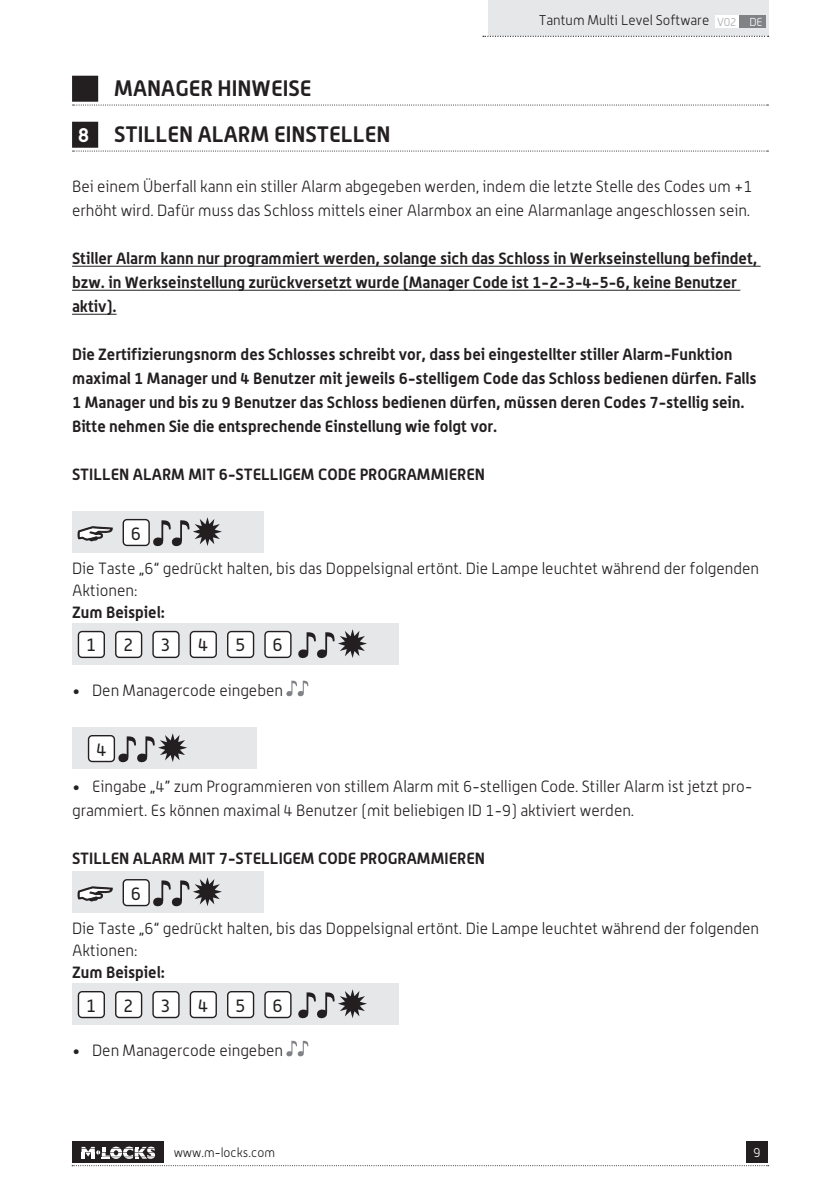
<style>
.page{position:relative;width:840px;height:1191px;background:#fff}
.page>*{position:absolute;margin:0;border:0;box-sizing:border-box;transform-origin:0 0}
.kop{font:700 22px "Alwyn OT";color:#231f20}
.body{font:18px "Alwyn OT";color:#231f20}
.body-2{font:700 16px/24px "Alwyn OT";color:#231f20}
.body-3{font:300 16px/24px "Alwyn OT";color:#231f20}
.t1{font:300 14px "Alwyn OT";color:#231f20}
.t2{font:300 12.8px "Alwyn OT";color:#231f20}
.t3{font:300 12.8px "Alwyn OT";color:#fff}
.s1{font-size:11.4px;color:#a8a9ad}
.s2{font-size:11.4px;color:#fff}
.s3{font-size:20px;color:#fff}
</style>
<div class="page">
<div style="left:746px;top:1141px;width:21px;height:22px;background:#231f20"></div>
<svg style="left:72px;top:1165px;width:696px;height:1px"></svg>
<div style="left:488px;top:0;width:279px;height:36px;background:#e6e7e9"></div>
<div style="left:714px;top:15px;width:24px;height:13px;background:#fff"></div>
<div style="left:738px;top:15px;width:27px;height:13px;background:#808285"></div>
<svg style="left:482px;top:36px;width:286px;height:1px"></svg>
<div style="left:72px;top:1141px;width:91px;height:22px;background:#231f20"></div>
<svg style="left:81px;top:1146px;width:74px;height:12px"></svg>
<div style="left:72px;top:76px;width:26px;height:26px;background:#231f20"></div>
<svg style="left:72px;top:105px;width:696px;height:1px"></svg>
<div style="left:72px;top:122px;width:26px;height:26px;background:#231f20"></div>
<svg style="left:72px;top:151px;width:696px;height:1px"></svg>
<hr style="left:72px;top:266px;width:688px;height:1px;background:#231f20">
<hr style="left:72px;top:290px;width:668px;height:1px;background:#231f20">
<hr style="left:72px;top:314px;width:44px;height:1px;background:#231f20">
<div style="left:72px;top:511px;width:191px;height:41px;background:#e6e7e9"></div>
<svg style="left:78px;top:526px;width:35px;height:15px"></svg>
<div style="left:123px;top:519px;width:26px;height:26px;background:#fff;border-radius:4px"></div>
<div style="left:122px;top:519px;width:28px;height:27px;border:1px solid #231f20;border-radius:4px"></div>
<svg style="left:153px;top:517px;width:69px;height:30px"></svg>
<div style="left:72px;top:623px;width:327px;height:41px;background:#e6e7e9"></div>
<div style="left:78px;top:631px;width:26px;height:26px;background:#fff;border-radius:4px"></div>
<div style="left:78px;top:631px;width:27px;height:27px;border:1px solid #231f20;border-radius:4px"></div>
<div style="left:116px;top:631px;width:25px;height:26px;background:#fff;border-radius:4px"></div>
<div style="left:115px;top:631px;width:27px;height:27px;border:1px solid #231f20;border-radius:4px"></div>
<div style="left:153px;top:631px;width:26px;height:26px;background:#fff;border-radius:4px"></div>
<div style="left:152px;top:631px;width:27px;height:27px;border:1px solid #231f20;border-radius:4px"></div>
<div style="left:190px;top:631px;width:26px;height:26px;background:#fff;border-radius:4px"></div>
<div style="left:189px;top:631px;width:28px;height:27px;border:1px solid #231f20;border-radius:4px"></div>
<div style="left:227px;top:631px;width:26px;height:26px;background:#fff;border-radius:4px"></div>
<div style="left:227px;top:631px;width:27px;height:27px;border:1px solid #231f20;border-radius:4px"></div>
<div style="left:265px;top:631px;width:26px;height:26px;background:#fff;border-radius:4px"></div>
<div style="left:264px;top:631px;width:27px;height:27px;border:1px solid #231f20;border-radius:4px"></div>
<svg style="left:298px;top:629px;width:69px;height:30px"></svg>
<svg style="left:286px;top:680px;width:22px;height:17px"></svg>
<div style="left:72px;top:727px;width:184px;height:41px;background:#e6e7e9"></div>
<div style="left:88px;top:735px;width:26px;height:26px;background:#fff;border-radius:4px"></div>
<div style="left:88px;top:735px;width:27px;height:27px;border:1px solid #231f20;border-radius:4px"></div>
<svg style="left:118px;top:733px;width:69px;height:30px"></svg>
<div style="left:72px;top:871px;width:191px;height:41px;background:#e6e7e9"></div>
<svg style="left:78px;top:886px;width:35px;height:15px"></svg>
<div style="left:123px;top:879px;width:26px;height:26px;background:#fff;border-radius:4px"></div>
<div style="left:122px;top:879px;width:28px;height:27px;border:1px solid #231f20;border-radius:4px"></div>
<svg style="left:153px;top:877px;width:69px;height:30px"></svg>
<div style="left:72px;top:983px;width:327px;height:41px;background:#e6e7e9"></div>
<div style="left:78px;top:991px;width:26px;height:26px;background:#fff;border-radius:4px"></div>
<div style="left:78px;top:991px;width:27px;height:27px;border:1px solid #231f20;border-radius:4px"></div>
<div style="left:116px;top:991px;width:25px;height:26px;background:#fff;border-radius:4px"></div>
<div style="left:115px;top:991px;width:27px;height:27px;border:1px solid #231f20;border-radius:4px"></div>
<div style="left:153px;top:991px;width:26px;height:26px;background:#fff;border-radius:4px"></div>
<div style="left:152px;top:991px;width:27px;height:27px;border:1px solid #231f20;border-radius:4px"></div>
<div style="left:190px;top:991px;width:26px;height:26px;background:#fff;border-radius:4px"></div>
<div style="left:189px;top:991px;width:28px;height:27px;border:1px solid #231f20;border-radius:4px"></div>
<div style="left:227px;top:991px;width:26px;height:26px;background:#fff;border-radius:4px"></div>
<div style="left:227px;top:991px;width:27px;height:27px;border:1px solid #231f20;border-radius:4px"></div>
<div style="left:265px;top:991px;width:26px;height:26px;background:#fff;border-radius:4px"></div>
<div style="left:264px;top:991px;width:27px;height:27px;border:1px solid #231f20;border-radius:4px"></div>
<svg style="left:298px;top:989px;width:69px;height:30px"></svg>
<svg style="left:286px;top:1040px;width:22px;height:17px"></svg>
<p class="t1" style="left:538px;top:12px;width:225px">Tantum Multi Level Software <span class="s1">V02</span> <span class="s2">DE</span></p>
<p class="kop" style="left:114px;top:74px;width:198px">MANAGER HINWEISE</p>
<p class="kop" style="left:78px;top:120px;width:314px"><span class="s3">8</span> STILLEN ALARM EINSTELLEN</p>
<p class="body-3" style="left:72px;top:174px;width:682px">Bei einem Überfall kann ein stiller Alarm abgegeben werden, indem die letzte Stelle des Codes um +1 erhöht wird. Dafür muss das Schloss mittels einer Alarmbox an eine Alarmanlage angeschlossen sein.</p>
<p class="body-2" style="left:72px;top:246px;width:686px">Stiller Alarm kann nur programmiert werden, solange sich das Schloss in Werkseinstellung befindet, bzw. in Werkseinstellung zurückversetzt wurde (Manager Code ist 1-2-3-4-5-6, keine Benutzer aktiv).</p>
<p class="body-2" style="left:72px;top:342px;width:685px">Die Zertifizierungsnorm des Schlosses schreibt vor, dass bei eingestellter stiller Alarm-Funktion maximal 1 Manager und 4 Benutzer mit jeweils 6-stelligem Code das Schloss bedienen dürfen. Falls 1 Manager und bis zu 9 Benutzer das Schloss bedienen dürfen, müssen deren Codes 7-stellig sein.<br>Bitte nehmen Sie die entsprechende Einstellung wie folgt vor.</p>
<p class="body-2" style="left:72px;top:462px;width:414px">STILLEN ALARM MIT 6-STELLIGEM CODE PROGRAMMIEREN</p>
<p class="body" style="left:131px;top:522px;width:12px">6</p>
<p class="body-3" style="left:72px;top:557px;width:688px;line-height:22px">Die Taste „6“ gedrückt halten, bis das Doppelsignal ertönt. Die Lampe leuchtet während der folgenden<br>Aktionen:</p>
<p class="body-2" style="left:72px;top:600px;width:94px">Zum Beispiel:</p>
<p class="body" style="left:86px;top:634px;width:12px">1</p>
<p class="body" style="left:123px;top:634px;width:12px">2</p>
<p class="body" style="left:160px;top:634px;width:12px">3</p>
<p class="body" style="left:198px;top:634px;width:12px">4</p>
<p class="body" style="left:235px;top:634px;width:12px">5</p>
<p class="body" style="left:272px;top:634px;width:12px">6</p>
<p class="body-3" style="left:72px;top:678px;width:212px">• Den Managercode eingeben</p>
<p class="body" style="left:96px;top:738px;width:12px">4</p>
<p class="body-3" style="left:72px;top:774px;width:681px">• Eingabe „4” zum Programmieren von stillem Alarm mit 6-stelligen Code. Stiller Alarm ist jetzt pro&shy;grammiert. Es können maximal 4 Benutzer (mit beliebigen ID 1-9) aktiviert werden.</p>
<p class="body-2" style="left:72px;top:846px;width:414px">STILLEN ALARM MIT 7-STELLIGEM CODE PROGRAMMIEREN</p>
<p class="body" style="left:131px;top:882px;width:12px">6</p>
<p class="body-3" style="left:72px;top:917px;width:688px;line-height:22px">Die Taste „6“ gedrückt halten, bis das Doppelsignal ertönt. Die Lampe leuchtet während der folgenden<br>Aktionen:</p>
<p class="body-2" style="left:72px;top:960px;width:94px">Zum Beispiel:</p>
<p class="body" style="left:86px;top:994px;width:12px">1</p>
<p class="body" style="left:123px;top:994px;width:12px">2</p>
<p class="body" style="left:160px;top:994px;width:12px">3</p>
<p class="body" style="left:198px;top:994px;width:12px">4</p>
<p class="body" style="left:235px;top:994px;width:12px">5</p>
<p class="body" style="left:272px;top:994px;width:12px">6</p>
<p class="body-3" style="left:72px;top:1038px;width:212px">• Den Managercode eingeben</p>
<p class="t2" style="left:173px;top:1145px;width:103px">www.m-locks.com</p>
<p class="t3" style="left:752px;top:1145px;width:9px">9</p>
</div>
